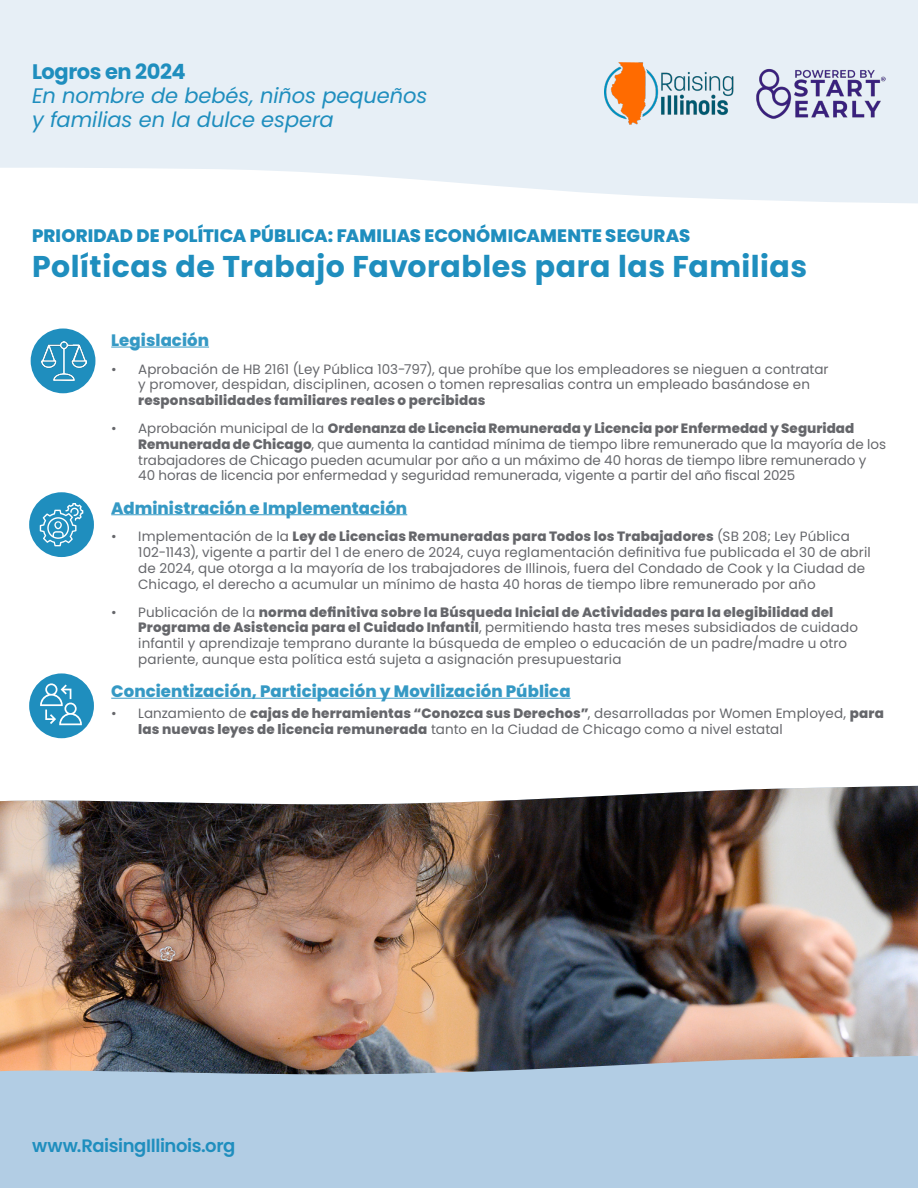
<style>
.page{position:relative;width:918px;height:1188px;background:#fff}
.page>*{position:absolute;margin:0;border:0;box-sizing:border-box;transform-origin:0 0}
.t1{font:700 30px "Poppins";letter-spacing:.015em;color:#1f8ebe}
.t2{font:italic 21px/24px "Poppins";letter-spacing:-.005em;color:#1f8ebe}
.t3{font:700 21px "Poppins";letter-spacing:-.025em;color:#1f8ebe}
.t4{font:800 18px "Poppins";letter-spacing:.005em;color:#1f8ebe}
.t5{font:600 18px "Poppins";letter-spacing:-.025em;color:#1f8ebe}
.t6{font:800 16.5px "Poppins";letter-spacing:.005em;color:#1f8ebe}
.t7{font:13.5px/15.8px "Poppins";letter-spacing:.01em;color:#54555a}
.t8{font:800 13.5px "Poppins";letter-spacing:.015em;color:#54555a}
.s1{font-weight:800}
</style>
<div class="page">
<img style="left:0;top:786px;width:918px;height:268px">
<svg style="left:0;top:0;width:918px;height:203px;fill:#e7eff6"></svg>
<svg style="left:0;top:1054px;width:918px;height:134px;fill:#b2cde4"></svg>
<div style="left:29px;top:492px;width:65px;height:65px;background:#1f8ebe;border-radius:50%"></div>
<svg style="left:40px;top:503px;width:43px;height:43px"></svg>
<div style="left:29px;top:673px;width:65px;height:65px;background:#1f8ebe;border-radius:50%"></div>
<svg style="left:40px;top:683px;width:42px;height:42px"></svg>
<div style="left:31px;top:329px;width:64px;height:64px;background:#1f8ebe;border-radius:50%"></div>
<img style="left:41px;top:342px;width:46px;height:38px">
<hr style="left:111px;top:347px;width:98px;height:1px;background:#1f8ebe">
<hr style="left:111px;top:514px;width:296px;height:1px;background:#1f8ebe">
<hr style="left:111px;top:698px;width:460px;height:1px;background:#1f8ebe">
<img style="left:604px;top:63px;width:282px;height:61px">
<p class="t3" style="left:32px;top:60px;width:155px">Logros en 2024</p>
<p class="t2" style="left:32px;top:84px;width:397px">En nombre de bebés, niños pequeños y familias en la dulce espera</p>
<p class="t4" style="left:32px;top:226px;width:660px">PRIORIDAD DE POLÍTICA PÚBLICA: FAMILIAS ECONÓMICAMENTE SEGURAS</p>
<p class="t1" style="left:32px;top:249px;width:776px">Políticas de Trabajo Favorables para las Familias</p>
<p class="t6" style="left:111px;top:330px;width:99px">Legislación</p>
<p class="t7" style="left:138px;top:361px;width:692px;text-indent:-27px">• Aprobación de HB 2161 (Ley Pública 103-797), que prohíbe que los empleadores se nieguen a contratar y promover, despidan, disciplinen, acosen o tomen represalias contra un empleado basándose en</p>
<p class="t8" style="left:138px;top:393px;width:349px">responsabilidades familiares reales o percibidas</p>
<p class="t7" style="left:138px;top:421px;width:749px;text-indent:-27px">• Aprobación municipal de la <span class="s1">Ordenanza de Licencia Remunerada y Licencia por Enfermedad y Seguridad Remunerada de Chicago</span>, que aumenta la cantidad mínima de tiempo libre remunerado que la mayoría de los trabajadores de Chicago pueden acumular por año a un máximo de 40 horas de tiempo libre remunerado y 40 horas de licencia por enfermedad y seguridad remunerada, vigente a partir del año fiscal 2025</p>
<p class="t6" style="left:111px;top:498px;width:298px">Administración e Implementación</p>
<p class="t7" style="left:138px;top:529px;width:734px;text-indent:-27px">• Implementación de la <span class="s1">Ley de Licencias Remuneradas para Todos los Trabajadores</span> (SB 208; Ley Pública 102-1143), vigente a partir del 1 de enero de 2024, cuya reglamentación definitiva fue publicada el 30 de abril de 2024, que otorga a la mayoría de los trabajadores de Illinois, fuera del Condado de Cook y la Ciudad de Chicago, el derecho a acumular un mínimo de hasta 40 horas de tiempo libre remunerado por año</p>
<p class="t7" style="left:138px;top:604px;width:721px;text-indent:-27px">• Publicación de la <span class="s1">norma definitiva sobre la Búsqueda Inicial de Actividades para la elegibilidad del Programa de Asistencia para el Cuidado Infantil</span>, permitiendo hasta tres meses subsidiados de cuidado infantil y aprendizaje temprano durante la búsqueda de empleo o educación de un padre/madre u otro pariente, aunque esta política está sujeta a asignación presupuestaria</p>
<p class="t6" style="left:111px;top:682px;width:461px">Concientización, Participación y Movilización Pública</p>
<p class="t7" style="left:138px;top:706px;width:747px;text-indent:-27px">• Lanzamiento de <span class="s1">cajas de herramientas “Conozca sus Derechos”</span>, desarrolladas por Women Employed, <span class="s1">para las nuevas leyes de licencia remunerada</span> tanto en la Ciudad de Chicago como a nivel estatal</p>
<p class="t5" style="left:32px;top:1135px;width:205px">www.RaisingIllinois.org</p>
</div>
